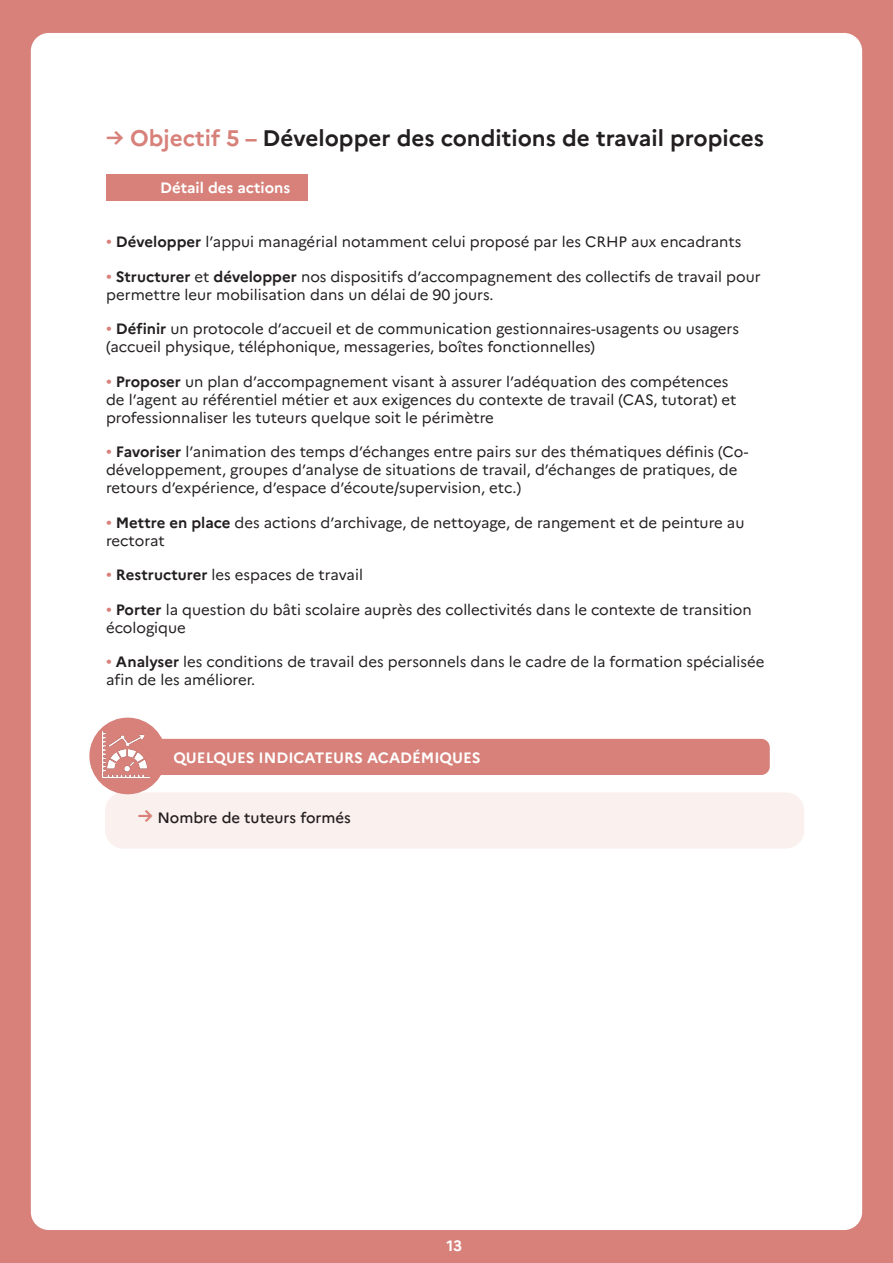
<style>
.page{position:relative;width:893px;height:1263px;background:#d7817a}
.page>*{position:absolute;margin:0;border:0;box-sizing:border-box;transform-origin:0 0}
.t1{font:700 22.5px "Marianne";color:#231f20}
.Body_Text{font:15px/18px "Marianne";color:#231f20}
.Style_de_paragraphe_1{font:700 15px "Marianne";color:#fff}
.t2{font:500 15px "Marianne";color:#231f20}
.s1{color:#d7817a}
.s2{font-weight:500;color:#d7817a}
.s3{font-weight:700}
.s4{font-weight:700;font-size:19.5px;color:#d7817a}
</style>
<div class="page">
<div style="left:31px;top:33px;width:831px;height:1197px;background:#fff;border-radius:18px"></div>
<div style="left:106px;top:174px;width:201px;height:27px;background:#d7817a"></div>
<div style="left:105px;top:792px;width:699px;height:56px;background:#faf0ed;border-radius:18px"></div>
<div style="left:153px;top:739px;width:617px;height:36px;background:#d7817a;border-radius:9px"></div>
<svg style="left:89px;top:718px;width:77px;height:76px"></svg>
<img style="left:102px;top:730px;width:48px;height:48px">
<p class="t1" style="left:106px;top:124px;width:659px"><span class="s1">→ Objectif 5 –</span> Développer des conditions de travail propices</p>
<p class="Style_de_paragraphe_1" style="left:160px;top:178px;width:132px">Détail des actions</p>
<p class="Body_Text" style="left:106px;top:233px;width:637px"><span class="s2">•</span> <span class="s3">Développer</span> l’appui managérial notamment celui proposé par les CRHP aux encadrants</p>
<p class="Body_Text" style="left:106px;top:267px;width:656px"><span class="s2">•</span> <span class="s3">Structurer</span> et <span class="s3">développer</span> nos dispositifs d’accompagnement des collectifs de travail pour permettre leur mobilisation dans un délai de 90 jours.</p>
<p class="Body_Text" style="left:106px;top:320px;width:635px"><span class="s2">•</span> <span class="s3">Définir</span> un protocole d’accueil et de communication gestionnaires-usagents ou usagers (accueil physique, téléphonique, messageries, boîtes fonctionnelles)</p>
<p class="Body_Text" style="left:106px;top:372px;width:632px"><span class="s2">•</span> <span class="s3">Proposer</span> un plan d’accompagnement visant à assurer l’adéquation des compétences de l’agent au référentiel métier et aux exigences du contexte de travail (CAS, tutorat) et professionnaliser les tuteurs quelque soit le périmètre</p>
<p class="Body_Text" style="left:106px;top:443px;width:644px"><span class="s2">•</span> <span class="s3">Favoriser</span> l’animation des temps d’échanges entre pairs sur des thématiques définis (Co&shy;développement, groupes d’analyse de situations de travail, d’échanges de pratiques, de retours d’expérience, d’espace d’écoute/supervision, etc.)</p>
<p class="Body_Text" style="left:106px;top:513px;width:640px"><span class="s2">•</span> <span class="s3">Mettre en place</span> des actions d’archivage, de nettoyage, de rangement et de peinture au rectorat</p>
<p class="Body_Text" style="left:106px;top:566px;width:258px"><span class="s2">•</span> <span class="s3">Restructurer</span> les espaces de travail</p>
<p class="Body_Text" style="left:106px;top:600px;width:647px"><span class="s2">•</span> <span class="s3">Porter</span> la question du bâti scolaire auprès des collectivités dans le contexte de transition écologique</p>
<p class="Body_Text" style="left:106px;top:653px;width:660px"><span class="s2">•</span> <span class="s3">Analyser</span> les conditions de travail des personnels dans le cadre de la formation spécialisée afin de les améliorer.</p>
<p class="Style_de_paragraphe_1" style="left:173px;top:748px;width:309px">QUELQUES INDICATEURS ACADÉMIQUES</p>
<p class="t2" style="left:138px;top:808px;width:215px"><span class="s4">→</span> Nombre de tuteurs formés</p>
<p class="Style_de_paragraphe_1" style="left:446px;top:1236px;width:17px">13</p>
</div>
